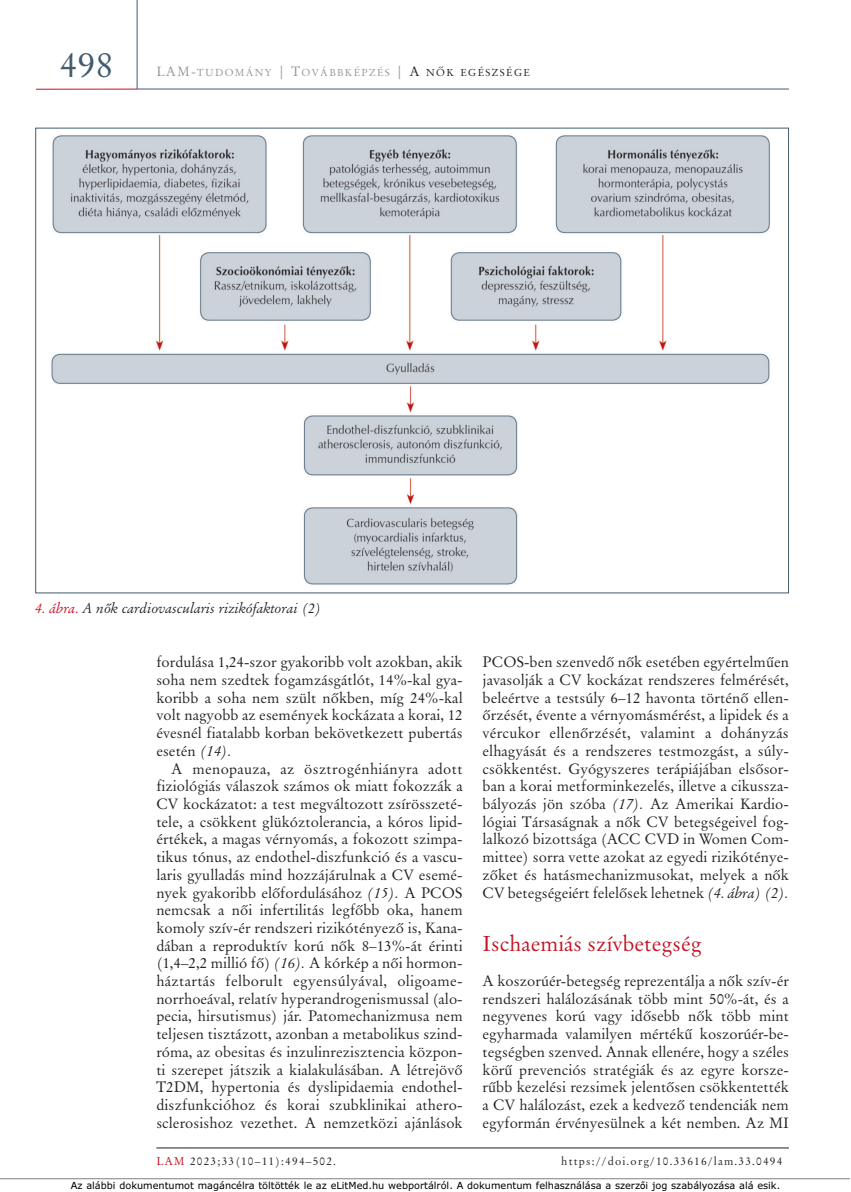
<style>
.page{position:relative;width:851px;height:1192px;background:#fff}
.page>*{position:absolute;margin:0;border:0;box-sizing:border-box;transform-origin:0 0}
.t1{font:36px "Original Garamond HU Normal";color:#435b6d}
.t2{font:21.75px "Original Garamond HU Normal";color:#c11223}
.t3{font:15px/17.7px "Original Garamond HU Normal";color:#231f20;text-align:justify}
.t4{font:14.25px "Original Garamond HU Italic";color:#231f20}
.t5{font:11.4px "Original Garamond HU Normal";letter-spacing:.1em;color:#231f20}
.t6{font:10.2px "Original Garamond HU Normal";letter-spacing:.135em;color:#939598}
.t7{font:9.75px "TT3610 O00";color:#000}
.s1{font-size:13.5px}
.s2{font-size:13.5px;color:#231f20}
.s3{color:#231f20}
.s4{color:#c11223}
.s5{font-family:"Original Garamond HU Italic"}
.s6{font-family:"Gill";font-size:11.7px}
</style>
<div class="page">
<hr style="left:36px;top:89px;width:101px;height:1px;background:#c11223">
<hr style="left:156px;top:1148px;width:633px;height:1px;background:#231f20">
<hr style="left:137px;top:0;width:1px;height:89px;background:#435b6d">
<hr style="left:137px;top:89px;width:652px;height:1px;background:#435b6d">
<img style="left:51px;top:135px;width:719px;height:450px">
<hr style="left:0;top:1178px;width:849px;height:1px;background:#808080">
<h1 class="t1" style="left:59px;top:49px;width:55px">498</h1>
<p class="t6" style="left:156px;top:68px;width:375px"><span class="s1">LAM-</span>TUDOMÁNY <span class="s1">| T</span>OVÁBBKÉPZÉS <span class="s1">|</span> <span class="s2">A</span> <span class="s3">NÔK EGÉSZSÉGE</span></p>
<p class="t4" style="left:35px;top:602px;width:288px"><span class="s4">4. ábra.</span> A nôk cardiovascularis rizikófaktorai (2)</p>
<p class="t3" style="left:156px;top:654px;width:308px">fordulása 1,24-szor gya koribb volt azokban, akik soha nem szedtek fogamzásgátlót, 14%-kal gya&shy;koribb a soha nem szült nôkben, míg 24%-kal volt nagyobb az események kockázata a korai, 12 évesnél fiatalabb korban bekövetkezett pubertás esetén <span class="s5">(14).</span></p>
<p class="t3" style="left:156px;top:761px;width:308px;text-indent:15px">A menopauza, az ösztrogénhiányra adott fiziológiás válaszok számos ok miatt fokozzák a CV kockázatot: a test megváltozott zsírösszeté&shy;tele, a csökkent glükóztolerancia, a kóros lipid - értékek, a magas vérnyomás, a fokozott szimpa - tikus tónus, az endothel-diszfunkció és a vascu - laris gyulladás mind hozzájárulnak a CV esemé&shy;nyek gyakoribb elôfordulásához <span class="s5">(15).</span> A PCOS nemcsak a nôi infertilitás legfôbb oka, hanem komoly szív-ér rendszeri rizikótényezô is, Ka na - dában a reproduktív korú nôk 8–13%-át érinti (1,4–2,2 millió fô) <span class="s5">(16).</span> A kórkép a nôi hormon - háztartás felborult egyensúlyával, oligoame - norrhoeával, relatív hyperandrogenismussal (alo&shy;pecia, hirsutismus) jár. Patomechanizmusa nem teljesen tisztázott, azonban a metabolikus szind - róma, az obesitas és inzulinrezisztencia közpon&shy;ti szerepet játszik a kialakulásában. A létre jövô T2DM, hypertonia és dyslipidaemia endo thel&shy;diszfunkcióhoz és korai szubklinikai athero - sclerosishoz vezethet. A nemzetközi ajánlások</p>
<p class="t3" style="left:482px;top:654px;width:308px">PCOS-ben szenvedô nôk esetében egyértelmûen javasolják a CV kockázat rendszeres felmérését, beleértve a testsúly 6–12 havonta történô el len - ôrzését, évente a vérnyomásmérést, a lipidek és a vércukor ellenôrzését, valamint a dohányzás elhagyását és a rendszeres testmozgást, a súly - csökkentést. Gyógyszeres terápiájában elsôsor&shy;ban a korai metforminkezelés, illetve a cikussza&shy;bályozás jön szóba <span class="s5">(17).</span> Az Amerikai Kar dio - lógiai Társaságnak a nôk CV betegségeivel fog - lalkozó bizottsága (ACC CVD in Women Com - mittee) sorra vette azokat az egyedi rizikóténye&shy;zôket és hatásmechanizmusokat, melyek a nôk CV betegségeiért felelôsek lehetnek <span class="s5">(4. ábra) (2).</span></p>
<h2 class="t2" style="left:482px;top:934px;width:220px">Ischaemiás szívbetegség</h2>
<p class="t3" style="left:482px;top:973px;width:308px">A koszorúér-betegség reprezentálja a nôk szív-ér rendszeri halálozásának több mint 50%-át, és a negyvenes korú vagy idôsebb nôk több mint egy harmada valamilyen mértékû koszorúér-be - tegségben szenved. Annak ellenére, hogy a széles körû prevenciós stratégiák és az egyre korsze&shy;rûbb kezelési rezsimek jelentôsen csökkentették a CV halálozást, ezek a kedvezô tendenciák nem egyformán érvényesülnek a két nemben. Az MI</p>
<p class="t5" style="left:156px;top:1156px;width:181px"><span class="s4">LAM</span> 2023;33(10–11):494–502.</p>
<p class="t5" style="left:561px;top:1156px;width:223px">https://doi.org/10.33616/lam.33.0494</p>
<p class="t7" style="left:71px;top:1182px;width:711px">Az alábbi dokumentumot magáncélra töltötték le az eLitMed.hu webportálról. A dokumentum felhasználása a szerz<span class="s6">ô</span>i jog szabályozása alá esik.</p>
</div>
